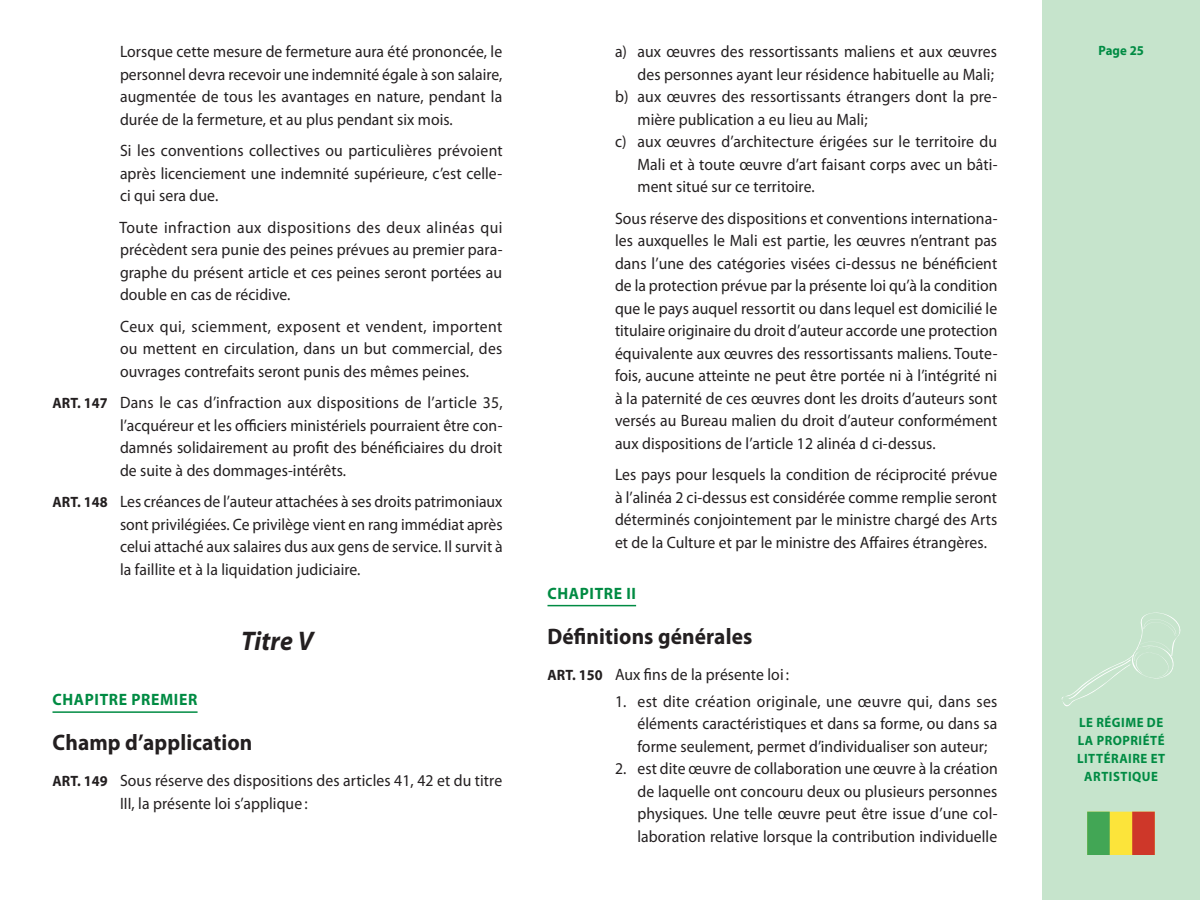
<style>
.page{position:relative;width:1200px;height:900px;background:#fff}
.page>*{position:absolute;margin:0;border:0;box-sizing:border-box;transform-origin:0 0}
.t1{font:italic 700 27px "Myriad Pro";letter-spacing:.005em;color:#231f20;scale:.95 1}
.t2{font:700 22.5px "Myriad Pro";letter-spacing:.005em;color:#231f20;scale:.95 1}
.t3{font:16.5px/22.5px "Myriad Pro";letter-spacing:.005em;color:#231f20;text-align:justify;scale:.95 1}
.t4{font:700 16.5px "Myriad Pro";letter-spacing:.04em;color:#008b43;scale:.95 1}
.t5{font:700 13.5px/18px "Myriad Pro";letter-spacing:.04em;color:#008b43;text-align:center;scale:.95 1}
.s1{font-weight:700;font-size:15px}
</style>
<div class="page">
<div style="left:1042px;top:0;width:158px;height:900px;background:#c6e4cc"></div>
<svg style="left:1087px;top:812px;width:68px;height:43px;background:#ae953d"></svg>
<svg style="left:1062px;top:613px;width:118px;height:93px"></svg>
<hr style="left:52px;top:711px;width:146px;height:2px;background:#008b43">
<hr style="left:548px;top:605px;width:88px;height:1px;background:#008b43">
<p class="t3" style="left:120px;top:41px;width:404px">Lorsque cette mesure de fermeture aura été prononcée, le</p>
<p class="t5" style="left:1098px;top:42px;width:49px">Page 25</p>
<p class="t3" style="left:120px;top:63px;width:404px">personnel devra recevoir une indemnité égale à son salaire, augmentée de tous les avantages en nature, pendant la durée de la fermeture, et au plus pendant six mois.</p>
<p class="t3" style="left:120px;top:140px;width:404px">Si les conventions collectives ou particulières prévoient après licenciement une indemnité supérieure, c’est celle&shy;ci qui sera due.</p>
<p class="t3" style="left:119px;top:216px;width:405px">Toute infraction aux dispositions des deux alinéas qui précèdent sera punie des peines prévues au premier para&shy;graphe du présent article et ces peines seront portées au double en cas de récidive.</p>
<p class="t3" style="left:120px;top:315px;width:404px">Ceux qui, sciemment, exposent et vendent, importent ou mettent en circulation, dans un but commercial, des ouvrages contrefaits seront punis des mêmes peines.</p>
<p class="t3" style="left:120px;top:392px;width:404px;text-indent:-68px"><span class="s1">ART. 147</span> Dans le cas d’infraction aux dispositions de l’article 35, l’acquéreur et les officiers ministériels pourraient être con&shy;damnés solidairement au profit des bénéficiaires du droit de suite à des dommages-intérêts.</p>
<p class="t3" style="left:120px;top:491px;width:404px;text-indent:-68px"><span class="s1">ART. 148</span> Les créances de l’auteur attachées à ses droits patrimoniaux sont privilégiées. Ce privilège vient en rang immédiat après celui attaché aux salaires dus aux gens de service. Il survit à la faillite et à la liquidation judiciaire.</p>
<p class="t3" style="left:615px;top:41px;width:404px">a) aux œuvres des ressortissants maliens et aux œuvres</p>
<p class="t3" style="left:638px;top:63px;width:377px">des personnes ayant leur résidence habituelle au Mali;</p>
<p class="t3" style="left:615px;top:86px;width:404px">b) aux œuvres des ressortissants étrangers dont la pre-</p>
<p class="t3" style="left:638px;top:108px;width:244px">mière publication a eu lieu au Mali;</p>
<p class="t3" style="left:615px;top:131px;width:404px">c) aux œuvres d’architecture érigées sur le territoire du</p>
<p class="t3" style="left:638px;top:153px;width:380px">Mali et à toute œuvre d’art faisant corps avec un bâti-</p>
<p class="t3" style="left:638px;top:176px;width:188px">ment situé sur ce territoire.</p>
<p class="t3" style="left:615px;top:207px;width:404px">Sous réserve des dispositions et conventions internationa&shy;les auxquelles le Mali est partie, les œuvres n’entrant pas dans l’une des catégories visées ci-dessus ne bénéficient de la protection prévue par la présente loi qu’à la condition que le pays auquel ressortit ou dans lequel est domicilié le titulaire originaire du droit d’auteur accorde une protection équivalente aux œuvres des ressortissants maliens. Toute&shy;fois, aucune atteinte ne peut être portée ni à l’intégrité ni à la paternité de ces œuvres dont les droits d’auteurs sont versés au Bureau malien du droit d’auteur conformément aux dispositions de l’article 12 alinéa d ci-dessus.</p>
<p class="t3" style="left:615px;top:464px;width:404px">Les pays pour lesquels la condition de réciprocité prévue à l’alinéa 2 ci-dessus est considérée comme remplie seront déterminés conjointement par le ministre chargé des Arts et de la Culture et par le ministre des Affaires étrangères.</p>
<p class="t4" style="left:548px;top:584px;width:95px">CHAPITRE II</p>
<h2 class="t2" style="left:548px;top:624px;width:217px">Définitions générales</h2>
<p class="t3" style="left:548px;top:663px;width:256px"><span class="s1">ART. 150</span> Aux fins de la présente loi :</p>
<p class="t3" style="left:638px;top:690px;width:380px;text-indent:-22px">1. est dite création originale, une œuvre qui, dans ses éléments caractéristiques et dans sa forme, ou dans sa forme seulement, permet d’individualiser son auteur;</p>
<p class="t3" style="left:638px;top:758px;width:381px;text-indent:-22px">2. est dite œuvre de collaboration une œuvre à la création de laquelle ont concouru deux ou plusieurs personnes physiques. Une telle œuvre peut être issue d’une col&shy;laboration relative lorsque la contribution individuelle</p>
<h1 class="t1" style="left:241px;top:626px;width:78px">Titre V</h1>
<p class="t4" style="left:52px;top:691px;width:154px">CHAPITRE PREMIER</p>
<h2 class="t2" style="left:52px;top:730px;width:212px">Champ d’application</h2>
<p class="t3" style="left:120px;top:770px;width:404px;text-indent:-68px"><span class="s1">ART. 149</span> Sous réserve des dispositions des articles 41, 42 et du titre<br>III, la présente loi s’applique :</p>
<p class="t5" style="left:1077px;top:713px;width:94px">LE RÉGIME DE<br>LA PROPRIÉTÉ<br>LITTÉRAIRE ET<br>ARTISTIQUE</p>
</div>
